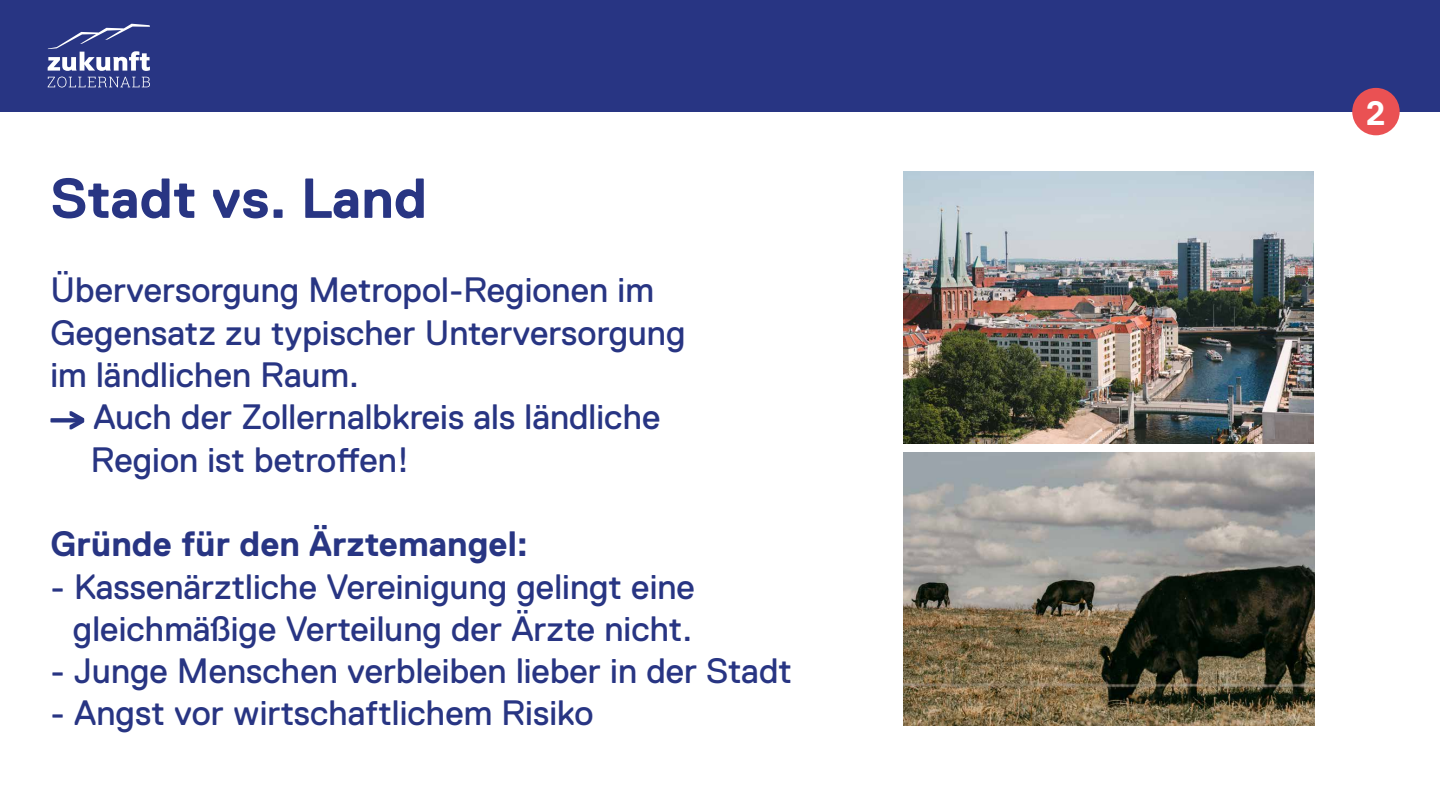
<style>
.page{position:relative;width:1440px;height:810px;background:#fff}
.page>*{position:absolute;margin:0;border:0;box-sizing:border-box;transform-origin:0 0}
.t1{font:700 56.25px "Replica Pro";color:#283583}
.t2{font:35.25px/42.3px "Replica Pro";color:#283583}
.t3{font:700 35.25px "Replica Pro";color:#283583}
.t4{font:700 33.9px "Replica Pro";color:#fff}
</style>
<div class="page">
<div style="left:0;top:0;width:1440px;height:111px;background:#283583"></div>
<svg style="left:48px;top:24px;width:102px;height:47px"></svg>
<svg style="left:48px;top:77px;width:102px;height:11px"></svg>
<div style="left:1352px;top:88px;width:48px;height:47px;background:#ea5153;border-radius:50%"></div>
<svg style="left:50px;top:411px;width:34px;height:18px"></svg>
<img style="left:904px;top:171px;width:409px;height:273px">
<img style="left:903px;top:452px;width:411px;height:273px">
<h1 class="t1" style="left:50px;top:167px;width:378px">Stadt vs. Land</h1>
<p class="t2" style="left:50px;top:269px;width:636px">Überversorgung Metropol-Regionen im<br>Gegensatz zu typischer Unterversorgung im ländlichen Raum.</p>
<p class="t2" style="left:91px;top:396px;width:571px">Auch der Zollernalbkreis als ländliche<br>Region ist betroffen!</p>
<p class="t3" style="left:50px;top:525px;width:479px">Gründe für den Ärztemangel:</p>
<p class="t2" style="left:50px;top:565px;width:646px;text-align:center">- Kassenärztliche Vereinigung gelingt eine gleichmäßige Verteilung der Ärzte nicht.</p>
<p class="t2" style="left:50px;top:650px;width:743px">- Junge Menschen verbleiben lieber in der Stadt</p>
<p class="t2" style="left:50px;top:692px;width:545px">- Angst vor wirtschaftlichem Risiko</p>
<p class="t4" style="left:1366px;top:94px;width:21px">2</p>
</div>
